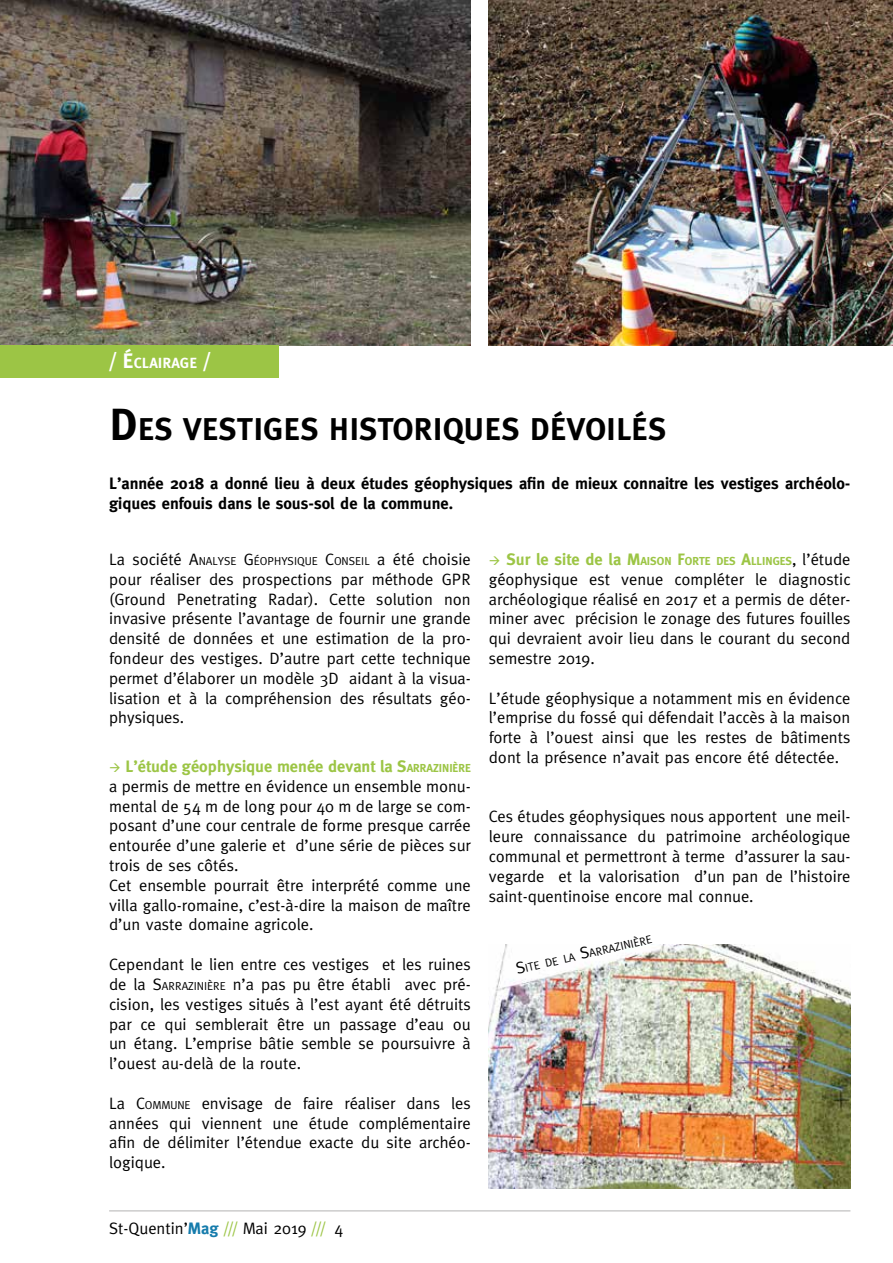
<style>
.page{position:relative;width:893px;height:1263px;background:#fff}
.page>*{position:absolute;margin:0;border:0;box-sizing:border-box;transform-origin:0 0}
.t1{font:700 31.5px "Meta Plus";color:#000}
.t2{font:16.5px/19.8px "Meta";color:#000;text-align:justify}
.t3{font:700 16.5px/19.8px "Meta";color:#000}
.t4{font:700 14.7px "Meta Plus";color:#fff}
.t5{font:11.55px "Meta";color:#000}
.t6{font:700 11.55px "Meta";color:#9cc545}
.s1{font-size:21px}
.s2{font-size:45px}
.s3{font-size:16.5px}
.s4{color:#9cc545}
.s5{font-weight:700;color:#9cc545}
.s6{font-weight:700;font-size:11.55px;color:#9cc545}
.s7{font-style:inherit}
.s8{font-size:11.55px}
.s9{font-weight:400;font-size:16.5px;color:#000}
.s10{font-weight:700;color:#167cac}
</style>
<div class="page">
<hr style="left:109px;top:1210px;width:741px;height:1px;background:#b3b2b2">
<img style="left:0;top:0;width:471px;height:345px">
<div style="left:0;top:345px;width:278px;height:33px;background:#9cc545"></div>
<img style="left:489px;top:0;width:404px;height:345px">
<img style="left:489px;top:945px;width:361px;height:243px">
<p class="t4" style="left:108px;top:354px;width:106px"><span class="s1">/</span> <span class="s1">É</span>CLAIRAGE <span class="s1">/</span></p>
<h1 class="t1" style="left:109px;top:411px;width:559px"><span class="s2">D</span> ES VESTIGES HISTORIQUES DÉVOILÉS</h1>
<p class="t3" style="left:109px;top:473px;width:743px">L’année 2018 a donné lieu à deux études géophysiques afin de mieux connaitre les vestiges archéolo&shy;giques enfouis dans le sous-sol de la commune.</p>
<p class="t5" style="left:109px;top:554px;width:363px"><span class="s3">La société</span> <span class="s3">A</span>NALYSE <span class="s3">G</span> ÉOPHYSIQUE <span class="s3">C</span>ONSEIL <span class="s3">a été choisie</span></p>
<p class="t2" style="left:109px;top:569px;width:363px">pour réaliser des prospections par méthode GPR (Ground Penetrating Radar). Cette solution non invasive présente l’avantage de fournir une grande densité de données et une estimation de la pro&shy;fondeur des vestiges. D’autre part cette technique permet d’élaborer un modèle 3D aidant à la visua&shy;lisation et à la compréhension des résultats géo&shy;physiques.</p>
<p class="t2" style="left:109px;top:756px;width:363px;text-align:left"><span class="s4">→</span> <span class="s5">L’étude géophysique menée devant la</span> <span class="s5">S</span><span class="s6">ARRAZINIÈRE </span>a permis de mettre en évidence un ensemble monu&shy;mental de 54 m de long pour 40 m de large se com&shy;posant d’une cour centrale de forme presque carrée entourée d’une galerie et d’une série de pièces sur trois de ses côtés.<br>Cet ensemble pourrait être interprété comme une villa gallo-romaine, c’est-à-dire la maison de maître d’un vaste domaine agricole.</p>
<p class="t2" style="left:109px;top:954px;width:363px">Cependant le lien entre ces vestiges et les ruines de la <span class="s7">S</span><span class="s8">ARRAZINIÈRE</span> n’a pas pu être établi avec pré&shy;cision, les vestiges situés à l’est ayant été détruits par ce qui semblerait être un passage d’eau ou un étang. L’emprise bâtie semble se poursuivre à l’ouest au-delà de la route.</p>
<p class="t2" style="left:109px;top:1093px;width:363px">La <span class="s7">C</span><span class="s8">OMMUNE</span> envisage de faire réaliser dans les années qui viennent une étude complémentaire afin de délimiter l’étendue exacte du site archéo&shy;logique.</p>
<p class="t6" style="left:489px;top:554px;width:363px">→ <span class="s3">Sur le site de la</span> <span class="s3">M</span>AISON <span class="s3">F</span>ORTE DES <span class="s3">A</span>LLINGES<span class="s9">, l’étude</span></p>
<p class="t2" style="left:489px;top:569px;width:363px">géophysique est venue compléter le diagnostic archéologique réalisé en 2017 et a permis de déter&shy;miner avec précision le zonage des futures fouilles qui devraient avoir lieu dans le courant du second semestre 2019.</p>
<p class="t2" style="left:489px;top:688px;width:363px">L’étude géophysique a notamment mis en évidence l’emprise du fossé qui défendait l’accès à la maison forte à l’ouest ainsi que les restes de bâtiments dont la présence n’avait pas encore été détectée.</p>
<p class="t2" style="left:489px;top:807px;width:363px">Ces études géophysiques nous apportent une meil&shy;leure connaissance du patrimoine archéologique communal et permettront à terme d’assurer la sau&shy;vegarde et la valorisation d’un pan de l’histoire saint-quentinoise encore mal connue.</p>
<p class="t5" style="left:515px;top:963px;width:140px;rotate:-13deg"><span class="s3">S</span>ITE DE LA <span class="s3">S</span>ARRAZINIÈRE</p>
<p class="t2" style="left:109px;top:1218px;width:236px">St-Quentin’<span class="s10">Mag</span> <span class="s4">///</span> Mai 2019 <span class="s4">///</span> 4</p>
</div>
